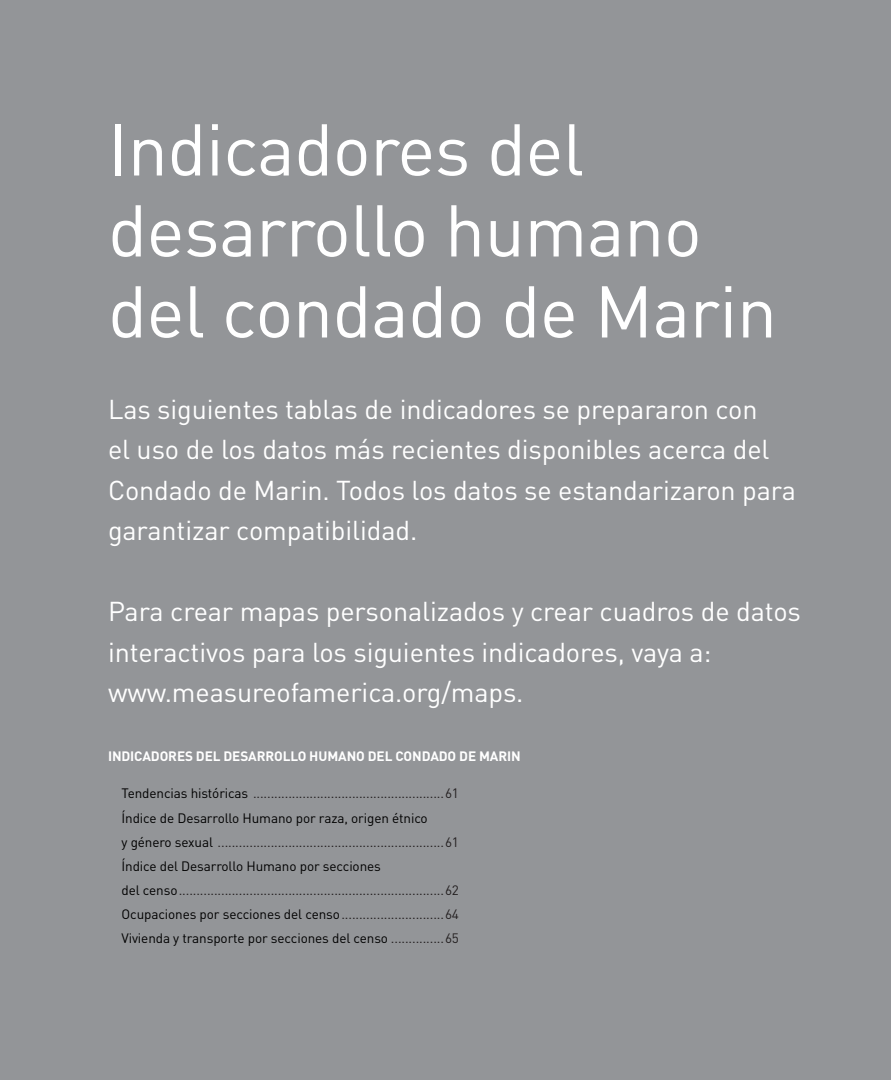
<style>
.page{position:relative;width:891px;height:1080px;background:#939598}
.page>*{position:absolute;margin:0;border:0;box-sizing:border-box;transform-origin:0 0}
.t1{font:72px/81px "DIN";letter-spacing:-.01em;color:#fff}
.DividerText_18_24{font:27px/40.5px "DIN";letter-spacing:-.005em;color:#fff}
.TOC_IndicatorTables{font:13.5px "DIN";letter-spacing:-.01em;color:#231f20}
.TOC_IndicatorTables-2{font:13.5px "DIN";letter-spacing:-.01em;color:#000}
.TOC_Section_White{font:700 13.5px "DIN";letter-spacing:-.01em;color:#fff}
.s1{color:#000}
.s2{color:#231f20}
</style>
<div class="page">
<h1 class="t1" style="left:108px;top:108px;width:671px">Indicadores del desarrollo humano del condado de Marin</h1>
<p class="DividerText_18_24" style="left:108px;top:388px;width:690px">Las siguientes tablas de indicadores se prepararon con<br>el uso de los datos más recientes disponibles acerca del Condado de Marin. Todos los datos se estandarizaron para garantizar compatibilidad.</p>
<p class="DividerText_18_24" style="left:108px;top:591px;width:694px">Para crear mapas personalizados y crear cuadros de datos interactivos para los siguientes indicadores, vaya a:</p>
<p class="DividerText_18_24" style="left:108px;top:672px;width:417px">www.measureofamerica.org/maps.</p>
<p class="TOC_Section_White" style="left:108px;top:748px;width:414px">INDICADORES DEL DESARROLLO HUMANO DEL CONDADO DE MARIN</p>
<p class="TOC_IndicatorTables" style="left:122px;top:785px;width:339px"><span class="s1">Tendencias históricas</span> .......................................................61</p>
<p class="TOC_IndicatorTables-2" style="left:122px;top:809px;width:308px">Índice de Desarrollo Humano por raza, origen étnico</p>
<p class="TOC_IndicatorTables" style="left:122px;top:833px;width:339px"><span class="s1">y género sexual</span> .................................................................61</p>
<p class="TOC_IndicatorTables-2" style="left:122px;top:858px;width:261px">Índice del Desarrollo Humano por secciones</p>
<p class="TOC_IndicatorTables" style="left:122px;top:882px;width:339px"><span class="s1">del censo</span>............................................................................62</p>
<p class="TOC_IndicatorTables" style="left:122px;top:906px;width:339px"><span class="s1">Ocupaciones por secciones del censo</span>..............................64</p>
<p class="TOC_IndicatorTables-2" style="left:122px;top:930px;width:339px">Vivienda y transporte por secciones del censo<span class="s2">................65</span></p>
</div>
